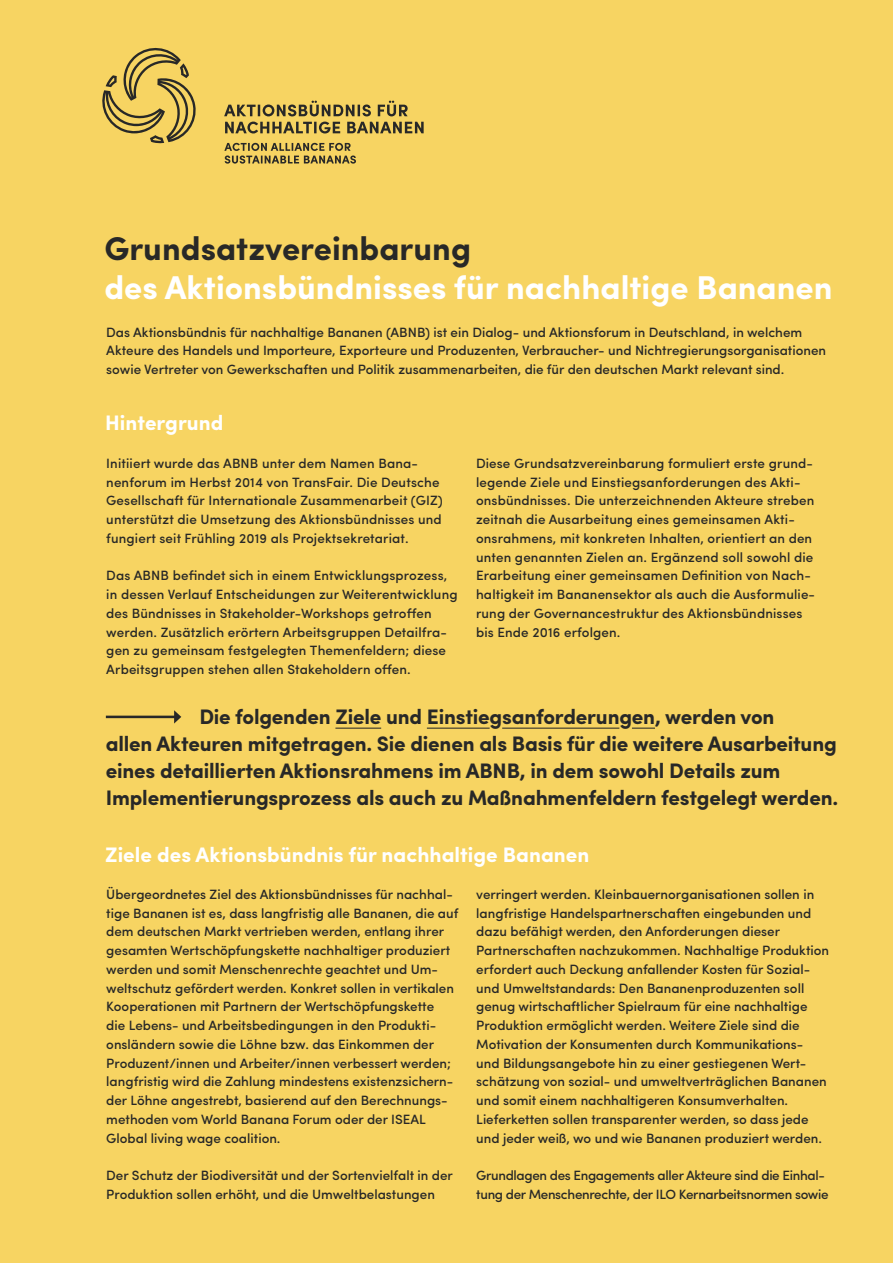
<style>
.page{position:relative;width:893px;height:1263px;background:#f7d462}
.page>*{position:absolute;margin:0;border:0;box-sizing:border-box;transform-origin:0 0}
.t1{font:700 33px "Sofia Pro";color:#fff}
.t2{font:700 33px "Sofia Pro";color:#282827}
.t3{font:700 21px/27px "Sofia Pro";letter-spacing:-.01em;color:#282827}
.t4{font:700 21px "Sofia Pro";color:#fff}
.t5{font:500 13.5px/18.8px "Sofia Pro";color:#282827}
.t6{font:500 13.5px/18.8px "Sofia Pro";letter-spacing:-.025em;color:#282827}
</style>
<div class="page">
<hr style="left:335px;top:728px;width:46px;height:1px;background:#282827">
<hr style="left:427px;top:728px;width:63px;height:1px;background:#282827">
<hr style="left:502px;top:728px;width:117px;height:1px;background:#282827">
<svg style="left:632px;top:728px;width:23px;height:1px"></svg>
<hr style="left:106px;top:716px;width:70px;height:2px;background:#282827">
<svg style="left:174px;top:710px;width:7px;height:13px"></svg>
<svg style="left:102px;top:47px;width:94px;height:96px"></svg>
<svg style="left:224px;top:143px;width:132px;height:21px"></svg>
<svg style="left:225px;top:122px;width:199px;height:11px"></svg>
<svg style="left:224px;top:101px;width:184px;height:15px"></svg>
<h1 class="t2" style="left:104px;top:223px;width:368px">Grundsatzvereinbarung</h1>
<h1 class="t1" style="left:104px;top:262px;width:729px">des Aktionsbündnisses für nachhaltige Bananen</h1>
<p class="t5" style="left:106px;top:322px;width:721px">Das Aktionsbündnis für nachhaltige Bananen (ABNB) ist ein Dialog- und Aktionsforum in Deutschland, in welchem<br>Akteure des Handels und Importeure, Exporteure und Produzenten, Verbraucher- und Nichtregierungsorganisationen sowie Vertreter von Gewerkschaften und Politik zusammenarbeiten, die für den deutschen Markt relevant sind.</p>
<h2 class="t4" style="left:105px;top:407px;width:120px">Hintergrund</h2>
<p class="t5" style="left:106px;top:453px;width:338px">Initiiert wurde das ABNB unter dem Namen Bana&shy;nenforum im Herbst 2014 von TransFair. Die Deutsche Gesellschaft für Internationale Zusammenarbeit (GIZ) unterstützt die Umsetzung des Aktionsbündnisses und fungiert seit Frühling 2019 als Projektsekretariat.</p>
<p class="t5" style="left:106px;top:565px;width:353px">Das ABNB befindet sich in einem Entwicklungsprozess, in dessen Verlauf Entscheidungen zur Weiterentwicklung des Bündnisses in Stakeholder-Workshops getroffen werden. Zusätzlich erörtern Arbeitsgruppen Detailfra&shy;gen zu gemeinsam festgelegten Themenfeldern; diese Arbeitsgruppen stehen allen Stakeholdern offen.</p>
<p class="t5" style="left:476px;top:453px;width:341px">Diese Grundsatzvereinbarung formuliert erste grund&shy;legende Ziele und Einstiegsanforderungen des Akti&shy;onsbündnisses. Die unterzeichnenden Akteure streben zeitnah die Ausarbeitung eines gemeinsamen Akti&shy;onsrahmens, mit konkreten Inhalten, orientiert an den unten genannten Zielen an. Ergänzend soll sowohl die Erarbeitung einer gemeinsamen Definition von Nach&shy;haltigkeit im Bananensektor als auch die Ausformulie&shy;rung der Governancestruktur des Aktionsbündnisses bis Ende 2016 erfolgen.</p>
<p class="t3" style="left:106px;top:702px;width:734px;text-indent:94px">Die folgenden Ziele und Einstiegsanforderungen, werden von<br>allen Akteuren mitgetragen. Sie dienen als Basis für die weitere Ausarbeitung eines detaillierten Aktionsrahmens im ABNB, in dem sowohl Details zum Implementierungsprozess als auch zu Maßnahmenfeldern festgelegt werden.</p>
<h2 class="t4" style="left:105px;top:838px;width:486px">Ziele des Aktionsbündnis für nachhaltige Bananen</h2>
<p class="t5" style="left:106px;top:884px;width:354px">Übergeordnetes Ziel des Aktionsbündnisses für nachhal&shy;tige Bananen ist es, dass langfristig alle Bananen, die auf dem deutschen Markt vertrieben werden, entlang ihrer gesamten Wertschöpfungskette nachhaltiger produziert werden und somit Menschenrechte geachtet und Um&shy;weltschutz gefördert werden. Konkret sollen in vertikalen Kooperationen mit Partnern der Wertschöpfungskette<br>die Lebens- und Arbeitsbedingungen in den Produkti&shy;onsländern sowie die Löhne bzw. das Einkommen der Produzent/innen und Arbeiter/innen verbessert werden; langfristig wird die Zahlung mindestens existenzsichern&shy;der Löhne angestrebt, basierend auf den Berechnungs&shy;methoden vom World Banana Forum oder der ISEAL Global living wage coalition.</p>
<p class="t5" style="left:106px;top:1165px;width:348px">Der Schutz der Biodiversität und der Sortenvielfalt in der<br>Produktion sollen erhöht, und die Umweltbelastungen</p>
<p class="t5" style="left:476px;top:884px;width:354px">verringert werden. Kleinbauernorganisationen sollen in langfristige Handelspartnerschaften eingebunden und dazu befähigt werden, den Anforderungen dieser Partnerschaften nachzukommen. Nachhaltige Produktion erfordert auch Deckung anfallender Kosten für Sozial&shy;und Umweltstandards: Den Bananenproduzenten soll genug wirtschaftlicher Spielraum für eine nachhaltige Produktion ermöglicht werden. Weitere Ziele sind die Motivation der Konsumenten durch Kommunikations&shy;und Bildungsangebote hin zu einer gestiegenen Wert&shy;schätzung von sozial- und umweltverträglichen Bananen und somit einem nachhaltigeren Konsumverhalten.<br>Lieferketten sollen transparenter werden, so dass jede und jeder weiß, wo und wie Bananen produziert werden.</p>
<p class="t6" style="left:476px;top:1165px;width:354px">Grundlagen des Engagements aller Akteure sind die Einhal&shy;tung der Menschenrechte, der ILO Kernarbeitsnormen sowie</p>
</div>
